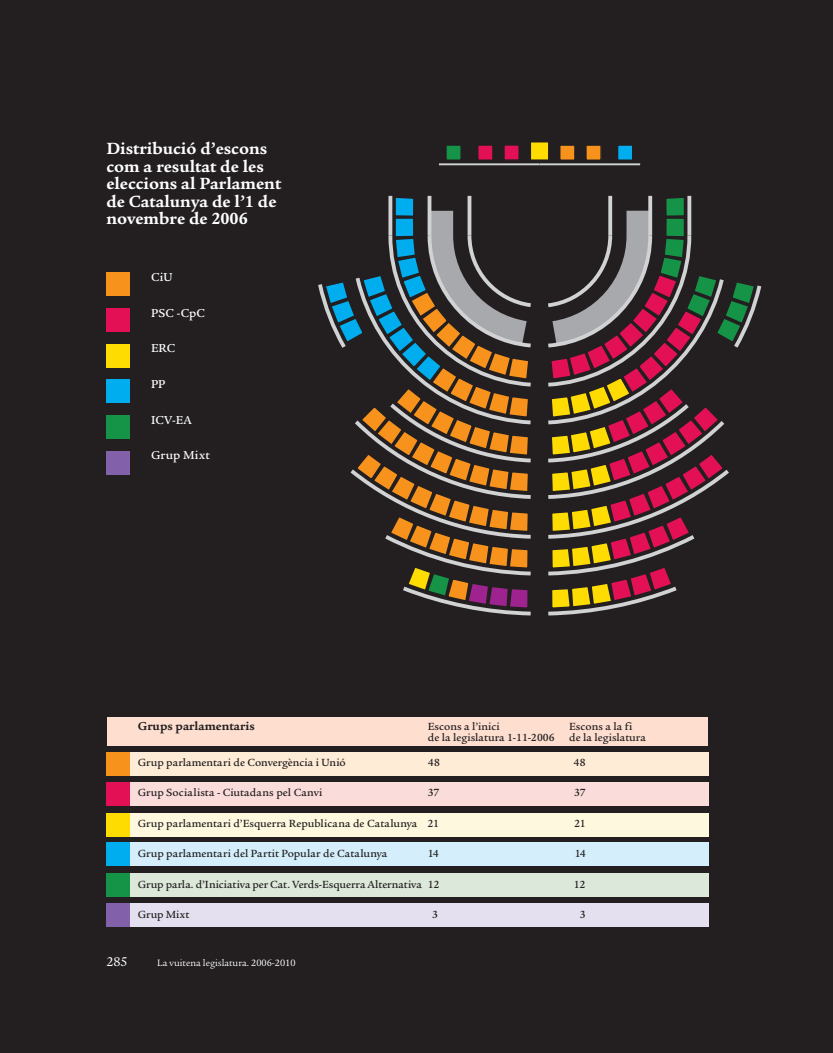
<style>
.page{position:relative;width:833px;height:1053px;background:#fff}
.page>*{position:absolute;margin:0;border:0;box-sizing:border-box;transform-origin:0 0}
.T4{font:700 17.5px/17.5px "Legacy Serif Std";color:#fff}
.t1{font:13.75px "Legacy Serif Std";color:#fff}
.TG{font:500 12.5px "Legacy Serif Std";letter-spacing:.01em;color:#fff}
.TG_N{font:700 12.5px "Legacy Serif Std";color:#231f20}
.TG2{font:500 11.25px "Legacy Serif Std";color:#231f20}
.TG_N-2{font:500 11.25px "Legacy Serif Std";color:#231f20}
.t2{font:10px "Legacy Serif Std";color:#fff}
</style>
<div class="page">
<div style="left:0;top:0;width:833px;height:1052px;background:#231f20"></div>
<div style="left:107px;top:752px;width:602px;height:23px;background:#feecd7"></div>
<div style="left:107px;top:813px;width:602px;height:23px;background:#fef9de"></div>
<div style="left:107px;top:842px;width:602px;height:23px;background:#d4effb"></div>
<div style="left:107px;top:873px;width:602px;height:23px;background:#dce8d9"></div>
<div style="left:106px;top:903px;width:603px;height:23px;background:#e5e0ef"></div>
<div style="left:106px;top:752px;width:23px;height:23px;background:#f7931d"></div>
<div style="left:106px;top:813px;width:23px;height:23px;background:#ffdc01"></div>
<div style="left:106px;top:842px;width:23px;height:23px;background:#00aeef"></div>
<div style="left:106px;top:873px;width:23px;height:23px;background:#159448"></div>
<div style="left:106px;top:903px;width:23px;height:23px;background:#8361aa"></div>
<div style="left:107px;top:717px;width:601px;height:28px;background:#fddecf"></div>
<div style="left:106px;top:782px;width:603px;height:23px;background:#fadcdb"></div>
<div style="left:106px;top:782px;width:23px;height:23px;background:#e41056"></div>
<div style="left:107px;top:273px;width:23px;height:23px;background:#f7931d"></div>
<div style="left:106px;top:308px;width:23px;height:23px;background:#e41056"></div>
<div style="left:106px;top:344px;width:24px;height:23px;background:#ffdc01"></div>
<div style="left:106px;top:380px;width:23px;height:23px;background:#00aeef"></div>
<div style="left:106px;top:451px;width:23px;height:23px;background:#8361aa"></div>
<div style="left:106px;top:415px;width:23px;height:23px;background:#159448"></div>
<div style="left:530px;top:142px;width:19px;height:18px;background:#ffdc01"></div>
<div style="left:529px;top:141px;width:20px;height:20px;border:2px solid #231f20"></div>
<div style="left:504px;top:145px;width:15px;height:15px;background:#e41056"></div>
<div style="left:503px;top:144px;width:17px;height:17px;border:2px solid #231f20"></div>
<div style="left:478px;top:145px;width:15px;height:15px;background:#e41056"></div>
<div style="left:477px;top:144px;width:17px;height:17px;border:2px solid #231f20"></div>
<div style="left:586px;top:145px;width:15px;height:15px;background:#f7931d"></div>
<div style="left:585px;top:144px;width:17px;height:17px;border:2px solid #231f20"></div>
<div style="left:617px;top:145px;width:16px;height:15px;background:#00aeef"></div>
<div style="left:617px;top:144px;width:16px;height:17px;border:2px solid #231f20"></div>
<div style="left:446px;top:145px;width:15px;height:15px;background:#159448"></div>
<div style="left:445px;top:144px;width:17px;height:17px;border:2px solid #231f20"></div>
<div style="left:559px;top:145px;width:16px;height:15px;background:#f7931d"></div>
<div style="left:559px;top:144px;width:17px;height:17px;border:2px solid #231f20"></div>
<svg style="left:548px;top:195px;width:214px;height:421px"></svg>
<svg style="left:648px;top:196px;width:4px;height:39px"></svg>
<svg style="left:318px;top:195px;width:213px;height:421px"></svg>
<svg style="left:427px;top:196px;width:4px;height:39px"></svg>
<hr style="left:539px;top:163px;width:101px;height:2px;background:#d1d2d4">
<hr style="left:439px;top:163px;width:100px;height:2px;background:#d1d2d4">
<p class="T4" style="left:106px;top:140px;width:176px">Distribució d’escons com a resultat de les eleccions al Parlament de Catalunya de l’1 de novembre de 2006</p>
<p class="TG" style="left:151px;top:270px;width:23px">CiU</p>
<p class="TG" style="left:151px;top:305px;width:56px">PSC -CpC</p>
<p class="TG" style="left:151px;top:341px;width:26px">ERC</p>
<p class="TG" style="left:151px;top:377px;width:16px">PP</p>
<p class="TG" style="left:151px;top:412px;width:42px">ICV-EA</p>
<p class="TG" style="left:151px;top:448px;width:60px">Grup Mixt</p>
<p class="TG_N" style="left:138px;top:718px;width:118px">Grups parlamentaris</p>
<p class="TG_N-2" style="left:428px;top:719px;width:73px">Escons a l’inici</p>
<p class="TG_N-2" style="left:569px;top:719px;width:65px">Escons a la fi</p>
<p class="TG_N-2" style="left:428px;top:731px;width:128px">de la legislatura 1-11-2006</p>
<p class="TG_N-2" style="left:569px;top:731px;width:78px">de la legislatura</p>
<p class="TG2" style="left:138px;top:755px;width:209px">Grup parlamentari de Convergència i Unió</p>
<p class="TG2" style="left:428px;top:755px;width:13px">48</p>
<p class="TG2" style="left:573px;top:755px;width:13px">48</p>
<p class="TG2" style="left:138px;top:786px;width:186px">Grup Socialista - Ciutadans pel Canvi</p>
<p class="TG2" style="left:428px;top:786px;width:13px">37</p>
<p class="TG2" style="left:574px;top:786px;width:13px">37</p>
<p class="TG2" style="left:138px;top:816px;width:303px">Grup parlamentari d’Esquerra Republicana de Catalunya 21</p>
<p class="TG2" style="left:574px;top:816px;width:13px">21</p>
<p class="TG2" style="left:138px;top:847px;width:251px">Grup parlamentari del Partit Popular de Catalunya</p>
<p class="TG2" style="left:428px;top:847px;width:12px">14</p>
<p class="TG2" style="left:575px;top:847px;width:12px">14</p>
<p class="TG2" style="left:138px;top:877px;width:303px">Grup parla. d’Iniciativa per Cat. Verds-Esquerra Alternativa 12</p>
<p class="TG2" style="left:574px;top:877px;width:13px">12</p>
<p class="TG2" style="left:138px;top:907px;width:53px">Grup Mixt</p>
<p class="TG2" style="left:432px;top:907px;width:7px">3</p>
<p class="TG2" style="left:579px;top:907px;width:7px">3</p>
<p class="t1" style="left:106px;top:953px;width:23px">285</p>
<p class="t2" style="left:157px;top:956px;width:140px">La vuitena legislatura. 2006-2010</p>
</div>
